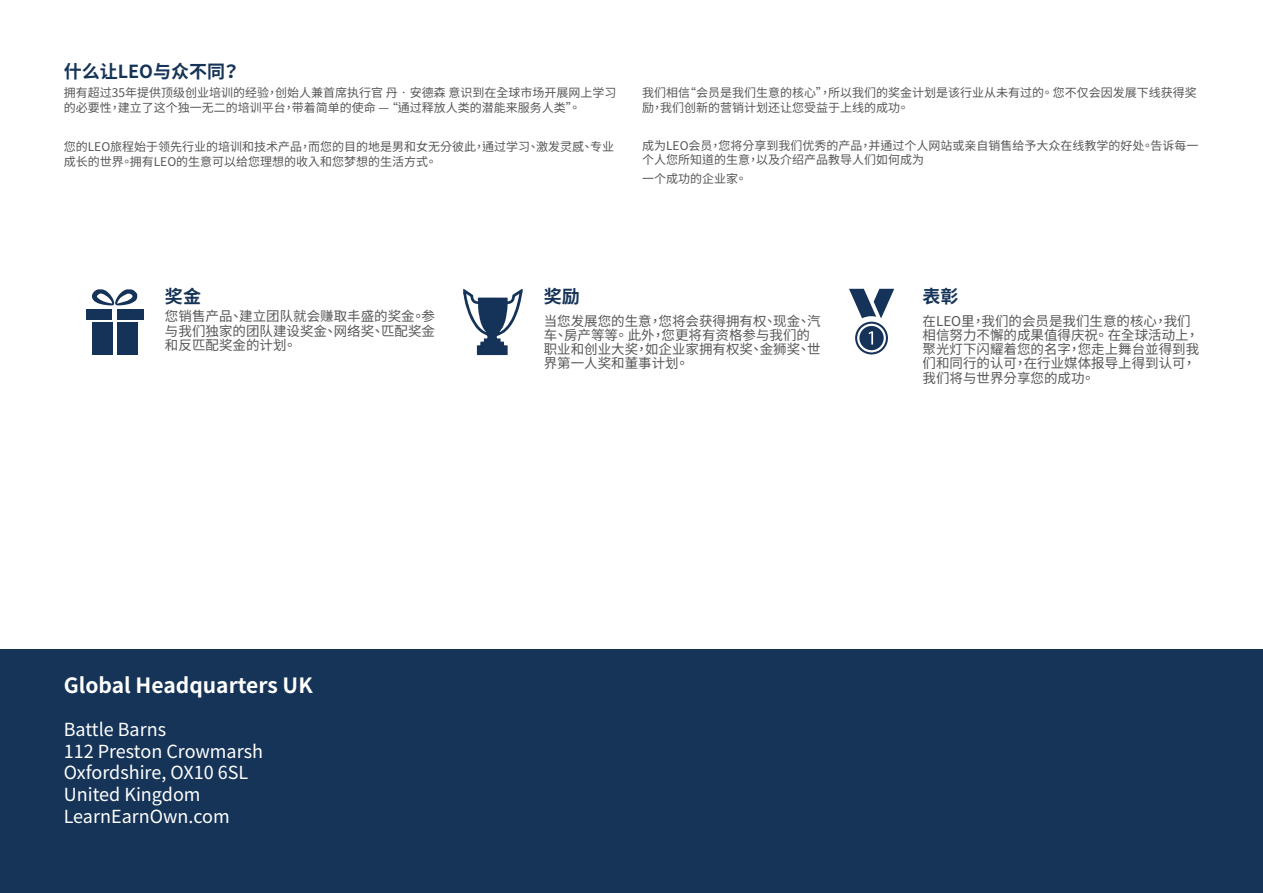
<style>
.page{position:relative;width:1263px;height:893px;background:#fff}
.page>*{position:absolute;margin:0;border:0;box-sizing:border-box;transform-origin:0 0}
.t1{font:700 21px "Noto Sans CJ Ktc";color:#fff}
.t2{font:18px/21.6px "Noto Sans CJ Ktc";color:#fff}
.t3{font:700 18px "Noto Sans CJ Ktc";color:#163458}
.t4{font:13.5px/14.2px "Noto Sans CJ Ktc";color:#575756}
.t5{font:12px/15px "Noto Sans CJ Ktc";color:#575756}
</style>
<div class="page">
<div style="left:117px;top:323px;width:21px;height:32px;background:#153358"></div>
<div style="left:92px;top:323px;width:20px;height:32px;background:#153358"></div>
<div style="left:118px;top:309px;width:26px;height:11px;background:#153358"></div>
<div style="left:86px;top:309px;width:26px;height:11px;background:#153358"></div>
<svg style="left:92px;top:289px;width:46px;height:17px"></svg>
<svg style="left:463px;top:289px;width:60px;height:66px"></svg>
<div style="left:0;top:650px;width:1263px;height:243px;background:#163458"></div>
<img style="left:849px;top:288px;width:46px;height:67px">
<svg style="left:849px;top:289px;width:45px;height:65px"></svg>
<h2 class="t3" style="left:64px;top:61px;width:178px">什么让LEO与众不同？</h2>
<p class="t5" style="left:64px;top:86px;width:554px">拥有超过35年提供顶级创业培训的经验，创始人兼首席执行官 丹•安德森 意识到在全球市场开展网上学习的必要性，建立了这个独一无二的培训平台，带着简单的使命 — “通过释放人类的潜能来服务人类”。</p>
<p class="t5" style="left:64px;top:139px;width:552px">您的LEO旅程始于领先行业的培训和技术产品，而您的目的地是男和女无分彼此，通过学习、激发灵感、专业成长的世界。拥有LEO的生意可以给您理想的收入和您梦想的生活方式。</p>
<p class="t5" style="left:642px;top:86px;width:556px">我们相信“会员是我们生意的核心”，所以我们的奖金计划是该行业从未有过的。 您不仅会因发展下线获得奖励，我们创新的营销计划还让您受益于上线的成功。</p>
<p class="t5" style="left:642px;top:139px;width:558px;line-height:14.2px">成为LEO会员，您将分享到我们优秀的产品，并通过个人网站或亲自销售给予大众在线教学的好处。告诉每一个人您所知道的生意，以及介绍产品教导人们如何成为</p>
<p class="t5" style="left:642px;top:171px;width:106px">一个成功的企业家。</p>
<h2 class="t3" style="left:165px;top:286px;width:37px">奖金</h2>
<p class="t4" style="left:165px;top:309px;width:272px;text-align:justify">您销售产品、建立团队就会赚取丰盛的奖金。参与我们独家的团队建设奖金、网络奖、匹配奖金和反匹配奖金的计划。</p>
<h2 class="t3" style="left:544px;top:286px;width:37px">奖励</h2>
<p class="t4" style="left:544px;top:314px;width:278px">当您发展您的生意，您将会获得拥有权、现金、汽车、房产等等。 此外，您更将有资格参与我们的职业和创业大奖，如企业家拥有权奖、金狮奖、世界第一人奖和董事计划。</p>
<h2 class="t3" style="left:922px;top:286px;width:37px">表彰</h2>
<p class="t4" style="left:922px;top:314px;width:278px">在LEO里，我们的会员是我们生意的核心，我们相信努力不懈的成果值得庆祝。 在全球活动上，聚光灯下闪耀着您的名字，您走上舞台並得到我们和同行的认可，在行业媒体报导上得到认可，我们将与世界分享您的成功。</p>
<h1 class="t1" style="left:64px;top:673px;width:250px">Global Headquarters UK</h1>
<h2 class="t2" style="left:64px;top:719px;width:201px">Battle Barns<br>112 Preston Crowmarsh<br>Oxfordshire, OX10 6SL<br>United Kingdom<br>LearnEarnOwn.com</h2>
</div>
